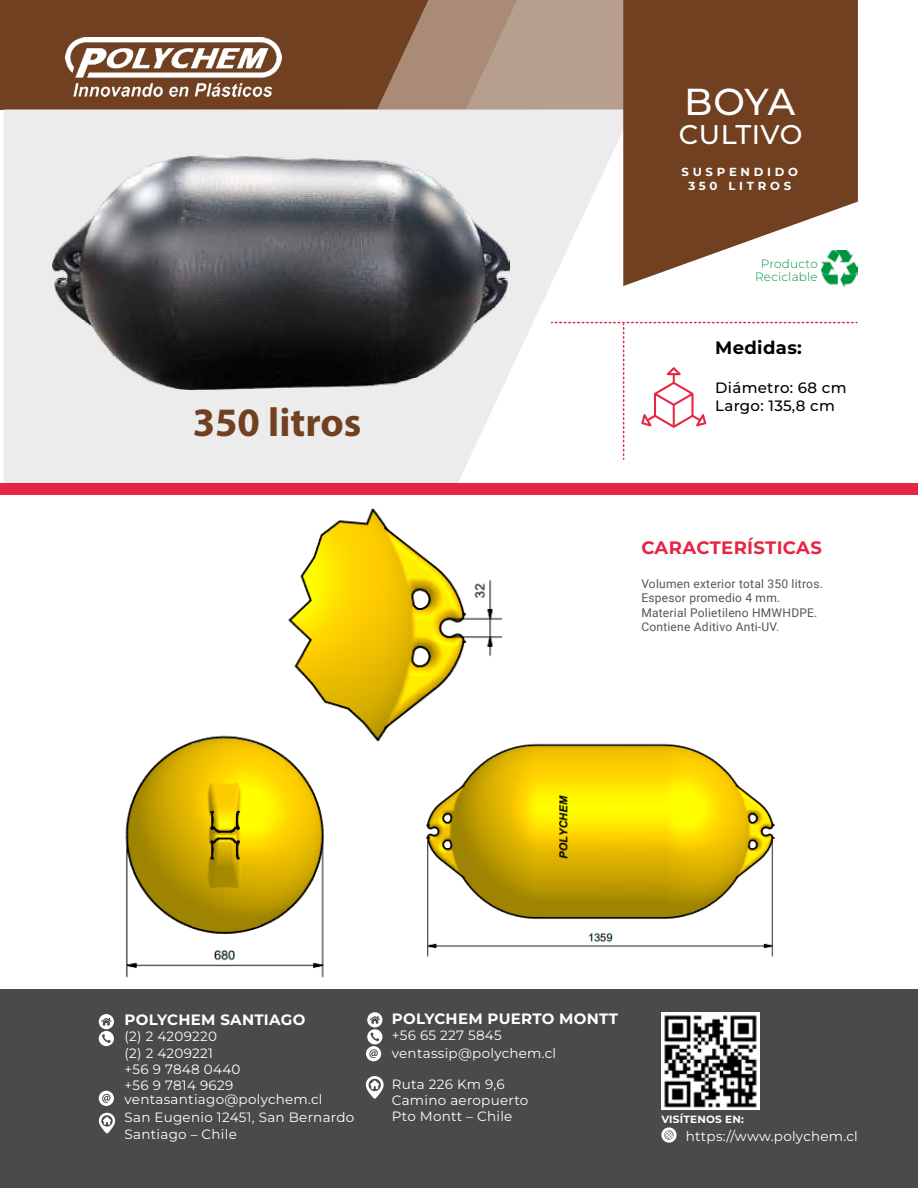
<style>
.page{position:relative;width:918px;height:1188px;background:#fff}
.page>*{position:absolute;margin:0;border:0;box-sizing:border-box;transform-origin:0 0}
.t1{font:700 40.5px "Myriad Pro";color:#714020}
.t2{font:500 37.5px "Montserrat";color:#fff}
.t3{font:500 27px "Montserrat";letter-spacing:.015em;color:#fff}
.t4{font:700 18px "Montserrat";letter-spacing:.02em;color:#e52544}
.t5{font:700 18px "Montserrat";letter-spacing:.02em;color:#000}
.t6{font:700 15px "Montserrat";letter-spacing:.02em;color:#fff}
.t7{font:500 15px/18px "Montserrat";letter-spacing:.02em;color:#000}
.t8{font:13.5px/16.2px "Montserrat";letter-spacing:.02em;color:#fff}
.t9{font:12px/14.4px "Roboto";letter-spacing:.02em;color:#555556}
.t10{font:300 12px/13.2px "Montserrat";letter-spacing:.02em;color:#009540;text-align:center}
.t11{font:700 11.7px/14.1px "Montserrat";letter-spacing:.32em;color:#fff;text-align:center}
.t12{font:700 10.5px "Montserrat";letter-spacing:.02em;color:#fff}
</style>
<div class="page">
<div style="left:0;top:0;width:853px;height:110px;background:#714020"></div>
<img style="left:66px;top:37px;width:215px;height:60px">
<div style="left:0;top:989px;width:918px;height:199px;background:#4a4a4a"></div>
<svg style="left:4px;top:109px;width:629px;height:375px;fill:#ececec"></svg>
<svg style="left:377px;top:0;width:246px;height:110px"></svg>
<img style="left:661px;top:1012px;width:98px;height:97px">
<svg style="left:99px;top:1014px;width:15px;height:32px"></svg>
<svg style="left:366px;top:1012px;width:17px;height:49px"></svg>
<svg style="left:99px;top:1091px;width:15px;height:15px"></svg>
<svg style="left:661px;top:1127px;width:16px;height:16px"></svg>
<svg style="left:365px;top:1076px;width:19px;height:23px"></svg>
<svg style="left:98px;top:1113px;width:18px;height:21px"></svg>
<div style="left:0;top:484px;width:918px;height:11px;background:#e52544"></div>
<svg style="left:552px;top:322px;width:305px;height:137px"></svg>
<svg style="left:623px;top:0;width:235px;height:286px;fill:#714020"></svg>
<img style="left:821px;top:250px;width:37px;height:36px">
<img style="left:426px;top:743px;width:349px;height:214px">
<img style="left:125px;top:735px;width:199px;height:243px">
<img style="left:53px;top:155px;width:457px;height:235px">
<img style="left:277px;top:508px;width:230px;height:237px">
<h1 class="t1" style="left:193px;top:395px;width:170px">350 litros</h1>
<h2 class="t2" style="left:684px;top:77px;width:113px">BOYA</h2>
<h3 class="t3" style="left:679px;top:117px;width:125px">CULTIVO</h3>
<p class="t11" style="left:681px;top:164px;width:118px">SUSPENDIDO<br>350 LITROS</p>
<p class="t10" style="left:755px;top:257px;width:64px">Producto<br>Reciclable</p>
<h3 class="t5" style="left:715px;top:335px;width:88px">Medidas:</h3>
<p class="t7" style="left:715px;top:378px;width:133px">Diámetro: 68 cm<br>Largo: 135,8 cm</p>
<h3 class="t4" style="left:641px;top:535px;width:182px">CARACTERÍSTICAS</h3>
<p class="t9" style="left:641px;top:576px;width:183px">Volumen exterior total 350 litros.<br>Espesor promedio 4 mm.<br>Material Polietileno HMWHDPE.<br>Contiene Aditivo Anti-UV.</p>
<p class="t6" style="left:125px;top:1010px;width:182px">POLYCHEM SANTIAGO</p>
<p class="t8" style="left:125px;top:1028px;width:117px">(2) 2 4209220<br>(2) 2 4209221 +56 9 7848 0440 +56 9 7814 9629</p>
<p class="t8" style="left:125px;top:1109px;width:231px">San Eugenio 12451, San Bernardo<br>Santiago – Chile</p>
<p class="t8" style="left:125px;top:1091px;width:199px">ventasantiago@polychem.cl</p>
<p class="t6" style="left:392px;top:1008px;width:228px">POLYCHEM PUERTO MONTT</p>
<p class="t8" style="left:392px;top:1027px;width:111px">+56 65 227 5845</p>
<p class="t8" style="left:392px;top:1075px;width:138px">Ruta 226 Km 9,6<br>Camino aeropuerto<br>Pto Montt – Chile</p>
<p class="t8" style="left:392px;top:1045px;width:166px">ventassip@polychem.cl</p>
<p class="t12" style="left:661px;top:1113px;width:84px">VISÍTENOS EN:</p>
<p class="t8" style="left:686px;top:1127px;width:173px">https://www.polychem.cl</p>
</div>
